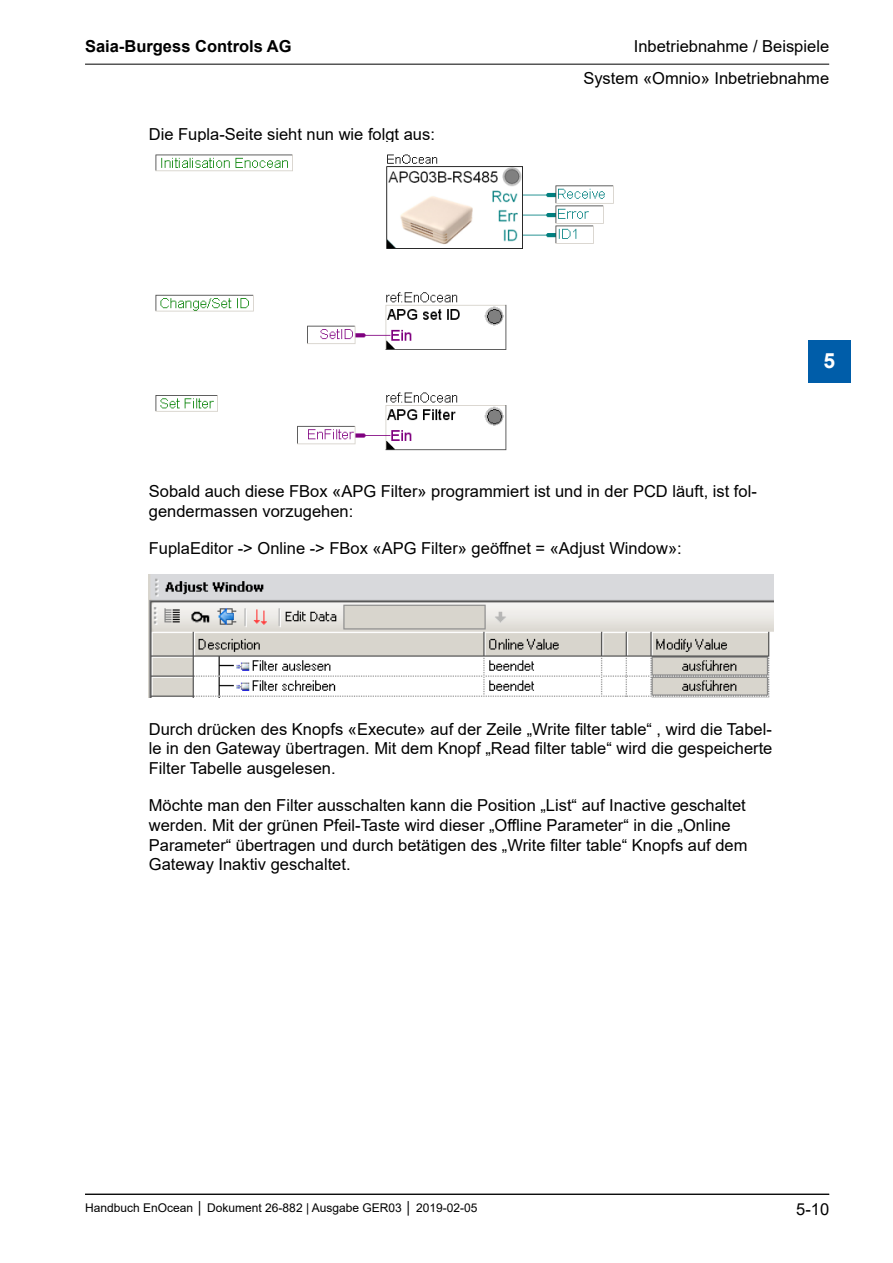
<style>
.page{position:relative;width:893px;height:1263px;background:#fff}
.page>*{position:absolute;margin:0;border:0;box-sizing:border-box;transform-origin:0 0}
.t1{font:700 21px "Arial";color:#fff}
.CH_Fliesstext{font:16.5px/19.8px "Arial";color:#000}
.t2{font:700 16.5px "Arial";color:#000}
.t3{font:12px "Arial";color:#000}
</style>
<div class="page">
<hr style="left:85px;top:64px;width:744px;height:1px;background:#000">
<hr style="left:85px;top:1194px;width:744px;height:1px;background:#000">
<div style="left:808px;top:340px;width:42px;height:43px;background:#005da9"></div>
<img style="left:155px;top:154px;width:459px;height:297px">
<img style="left:149px;top:574px;width:625px;height:124px">
<p class="t2" style="left:85px;top:35px;width:208px">Saia-Burgess Controls AG</p>
<p class="CH_Fliesstext" style="left:149px;top:124px;width:288px">Die Fupla-Seite sieht nun wie folgt aus:</p>
<p class="CH_Fliesstext" style="left:634px;top:37px;width:197px">Inbetriebnahme / Beispiele</p>
<p class="CH_Fliesstext" style="left:583px;top:68px;width:247px">System «Omnio» Inbetriebnahme</p>
<p class="t1" style="left:823px;top:346px;width:13px">5</p>
<p class="CH_Fliesstext" style="left:149px;top:482px;width:610px">Sobald auch diese FBox «APG Filter» programmiert ist und in der PCD läuft, ist fol&shy;gendermassen vorzugehen:</p>
<p class="CH_Fliesstext" style="left:149px;top:538px;width:534px">FuplaEditor -&gt; Online -&gt; FBox «APG Filter» geöffnet = «Adjust Window»:</p>
<p class="CH_Fliesstext" style="left:149px;top:719px;width:625px;text-align:justify">Durch drücken des Knopfs «Execute» auf der Zeile „Write filter table“ , wird die Tabel&shy;le in den Gateway übertragen. Mit dem Knopf „Read filter table“ wird die gespeicherte Filter Tabelle ausgelesen.</p>
<p class="CH_Fliesstext" style="left:149px;top:795px;width:600px">Möchte man den Filter ausschalten kann die Position „List“ auf Inactive geschaltet werden. Mit der grünen Pfeil-Taste wird dieser „Offline Parameter“ in die „Online Parameter“ übertragen und durch betätigen des „Write filter table“ Knopfs auf dem Gateway Inaktiv geschaltet.</p>
<p class="t3" style="left:85px;top:1200px;width:394px">Handbuch EnOcean │ Dokument 26-882 | Ausgabe GER03 │ 2019-02-05</p>
<p class="CH_Fliesstext" style="left:796px;top:1200px;width:35px">5-10</p>
</div>
